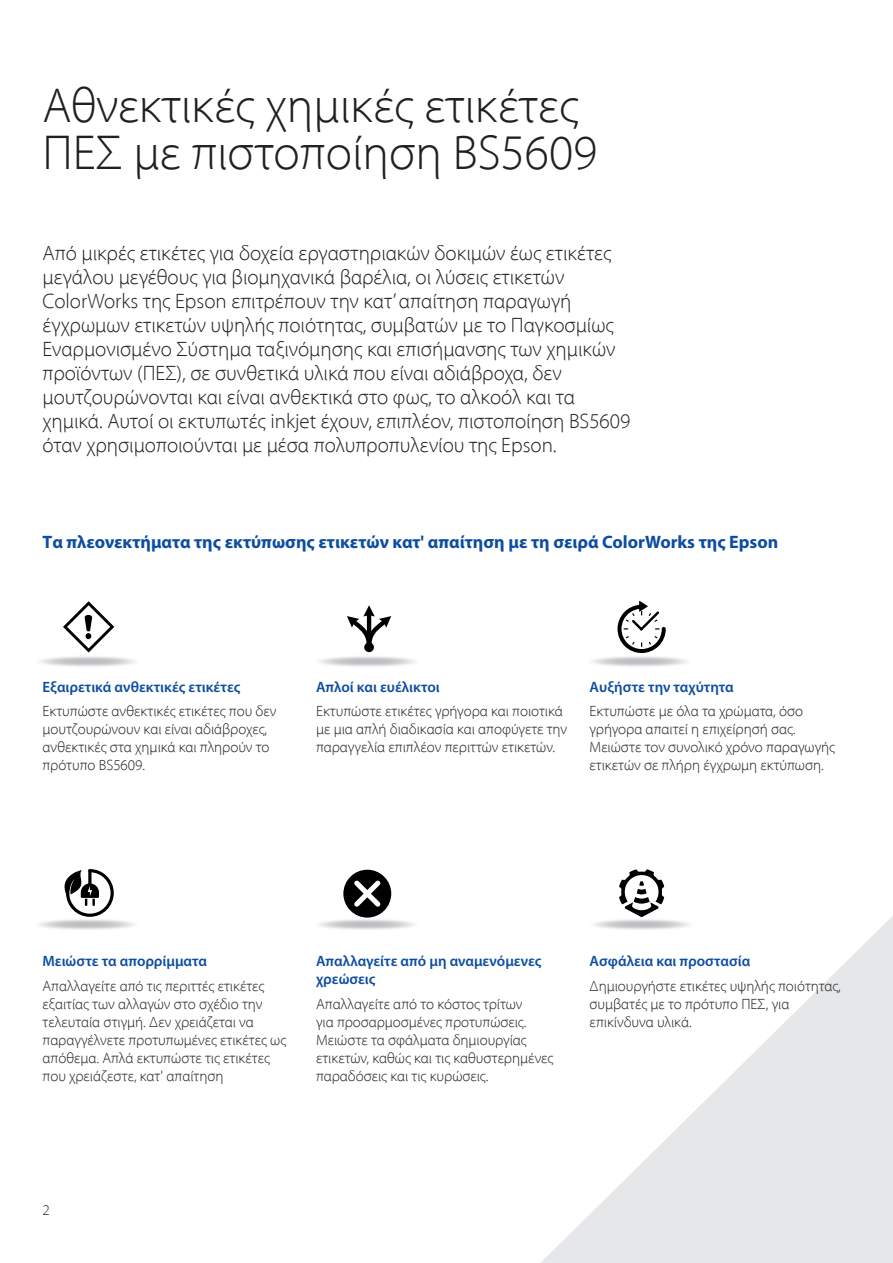
<style>
.page{position:relative;width:893px;height:1263px;background:#fff}
.page>*{position:absolute;margin:0;border:0;box-sizing:border-box;transform-origin:0 0}
.t1{font:300 49.5px/46.5px "Myriad Pro";color:#231f20}
.Brochure_Body_Copy{font:300 21px/24px "Myriad Pro";color:#231f20}
.t2{font:700 18px "Myriad Pro";color:#0d4da1}
.Brochure_Body_Copy-2{font:300 15px/18px "Myriad Pro";color:#231f20}
.Brochure_Small_Sub_Heading{font:600 15px/18px "Myriad Pro";color:#0d4da1}
</style>
<div class="page">
<img style="left:319px;top:917px;width:96px;height:13px">
<svg style="left:541px;top:916px;width:352px;height:347px;fill:#e6e7e9"></svg>
<svg style="left:63px;top:601px;width:51px;height:51px"></svg>
<div style="left:364px;top:642px;width:10px;height:10px;background:#000001;border-radius:50%"></div>
<svg style="left:347px;top:605px;width:44px;height:44px"></svg>
<svg style="left:343px;top:870px;width:48px;height:47px"></svg>
<svg style="left:617px;top:601px;width:49px;height:52px"></svg>
<svg style="left:619px;top:869px;width:45px;height:48px"></svg>
<svg style="left:64px;top:869px;width:50px;height:48px"></svg>
<p class="t1" style="left:43px;top:83px;width:556px">Αθνεκτικές χημικές ετικέτες<br>ΠΕΣ με πιστοποίηση BS5609</p>
<p class="Brochure_Body_Copy" style="left:43px;top:241px;width:589px">Από μικρές ετικέτες για δοχεία εργαστηριακών δοκιμών έως ετικέτες μεγάλου μεγέθους για βιομηχανικά βαρέλια, οι λύσεις ετικετών ColorWorks της Epson επιτρέπουν την κατ’ απαίτηση παραγωγή έγχρωμων ετικετών υψηλής ποιότητας, συμβατών με το Παγκοσμίως Εναρμονισμένο Σύστημα ταξινόμησης και επισήμανσης των χημικών προϊόντων (ΠΕΣ), σε συνθετικά υλικά που είναι αδιάβροχα, δεν μουτζουρώνονται και είναι ανθεκτικά στο φως, το αλκοόλ και τα χημικά. Αυτοί οι εκτυπωτές inkjet έχουν, επιπλέον, πιστοποίηση BS5609 όταν χρησιμοποιούνται με μέσα πολυπροπυλενίου της Epson.</p>
<p class="t2" style="left:43px;top:530px;width:737px">Τα πλεονεκτήματα της εκτύπωσης ετικετών κατ' απαίτηση με τη σειρά ColorWorks της Epson</p>
<p class="Brochure_Small_Sub_Heading" style="left:43px;top:678px;width:199px">Εξαιρετικά ανθεκτικές ετικέτες</p>
<p class="Brochure_Body_Copy-2" style="left:43px;top:703px;width:236px">Εκτυπώστε ανθεκτικές ετικέτες που δεν μουτζουρώνουν και είναι αδιάβροχες, ανθεκτικές στα χημικά και πληρούν το πρότυπο BS5609.</p>
<p class="Brochure_Small_Sub_Heading" style="left:316px;top:678px;width:125px">Απλοί και ευέλικτοι</p>
<p class="Brochure_Body_Copy-2" style="left:316px;top:703px;width:253px">Εκτυπώστε ετικέτες γρήγορα και ποιοτικά με μια απλή διαδικασία και αποφύγετε την παραγγελία επιπλέον περιττών ετικετών.</p>
<p class="Brochure_Small_Sub_Heading" style="left:590px;top:678px;width:146px">Αυξήστε την ταχύτητα</p>
<p class="Brochure_Body_Copy-2" style="left:590px;top:703px;width:247px">Εκτυπώστε με όλα τα χρώματα, όσο γρήγορα απαιτεί η επιχείρησή σας.<br>Μειώστε τον συνολικό χρόνο παραγωγής ετικετών σε πλήρη έγχρωμη εκτύπωση.</p>
<p class="Brochure_Small_Sub_Heading" style="left:43px;top:952px;width:166px">Μειώστε τα απορρίμματα</p>
<p class="Brochure_Body_Copy-2" style="left:43px;top:977px;width:245px">Απαλλαγείτε από τις περιττές ετικέτες εξαιτίας των αλλαγών στο σχέδιο την τελευταία στιγμή. Δεν χρειάζεται να παραγγέλνετε προτυπωμένες ετικέτες ως απόθεμα. Απλά εκτυπώστε τις ετικέτες που χρειάζεστε, κατ' απαίτηση</p>
<p class="Brochure_Small_Sub_Heading" style="left:316px;top:952px;width:227px">Απαλλαγείτε από μη αναμενόμενες χρεώσεις</p>
<p class="Brochure_Body_Copy-2" style="left:316px;top:995px;width:239px">Απαλλαγείτε από το κόστος τρίτων<br>για προσαρμοσμένες προτυπώσεις.<br>Μειώστε τα σφάλματα δημιουργίας ετικετών, καθώς και τις καθυστερημένες παραδόσεις και τις κυρώσεις.</p>
<p class="Brochure_Small_Sub_Heading" style="left:590px;top:952px;width:162px">Ασφάλεια και προστασία</p>
<p class="Brochure_Body_Copy-2" style="left:590px;top:977px;width:253px">Δημιουργήστε ετικέτες υψηλής ποιότητας, συμβατές με το πρότυπο ΠΕΣ, για επικίνδυνα υλικά.</p>
<p class="Brochure_Body_Copy-2" style="left:43px;top:1201px;width:9px">2</p>
</div>
